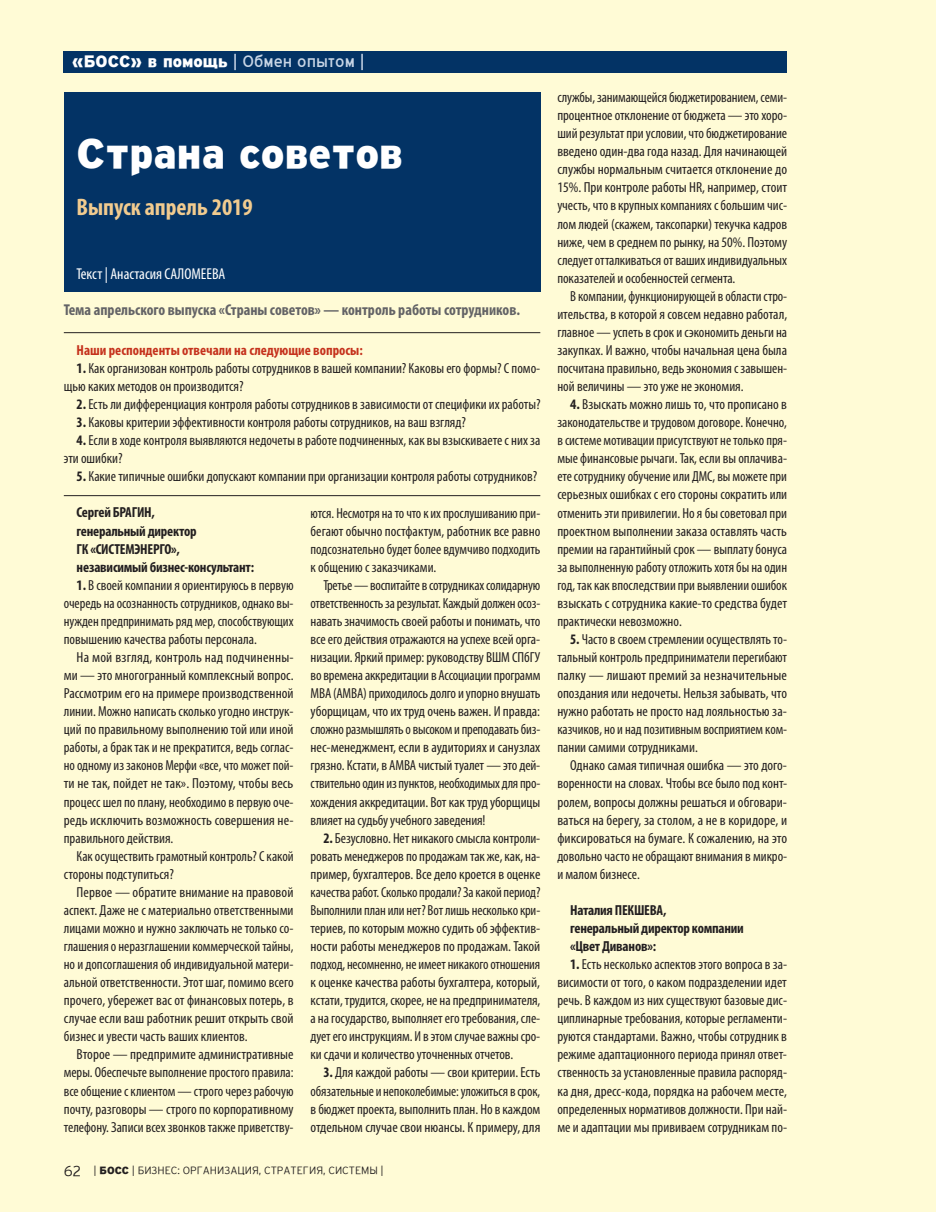
<style>
.page{position:relative;width:936px;height:1212px;background:#fff}
.page>*{position:absolute;margin:0;border:0;box-sizing:border-box;transform-origin:0 0}
.t1{font:900 42px "GL Interstate";color:#fff}
.t2{font:700 condensed 24px "Myriad Pro";color:#f1cb8f}
.t3{font:900 16.5px "GL Interstate";color:#fff}
.t4{font:700 condensed 15.75px "Myriad Pro";color:#636366}
.t5{font:condensed 15.75px "Myriad Pro";color:#fff}
.t6{font:condensed 14.55px/18px "Myriad Pro";color:#231f20;text-align:justify}
.t7{font:700 condensed 14.55px/18px "Myriad Pro";letter-spacing:-.015em;color:#231f20}
.t8{font:700 condensed 14.55px "Myriad Pro";color:#c5321d}
.t9{font:300 10.5px "GL Interstate";color:#231f20}
.s1{font-weight:400;color:#c9d6e6}
.s2{font-weight:700}
.s3{font-size:14.55px}
.s4{font-weight:900}
</style>
<div class="page">
<div style="left:0;top:0;width:935px;height:1212px;background:#fffbd6"></div>
<div style="left:64px;top:51px;width:723px;height:21px;background:#033365"></div>
<div style="left:64px;top:92px;width:476px;height:200px;background:#033365"></div>
<hr style="left:64px;top:332px;width:476px;height:1px;background:#231f20">
<hr style="left:64px;top:495px;width:476px;height:1px;background:#231f20">
<p class="t3" style="left:72px;top:54px;width:294px">«БОСС» в помощь <span class="s1">| Обмен опытом |</span></p>
<h1 class="t1" style="left:77px;top:134px;width:328px">Страна советов</h1>
<h2 class="t2" style="left:77px;top:192px;width:178px">Выпуск апрель 2019</h2>
<p class="t5" style="left:77px;top:265px;width:150px">Текст | Анастасия САЛОМЕЕВА</p>
<p class="t4" style="left:64px;top:299px;width:458px">Тема апрельского выпуска «Страны советов» — контроль работы сотрудников.</p>
<p class="t8" style="left:77px;top:341px;width:287px">Наши респонденты отвечали на следующие вопросы:</p>
<p class="t6" style="left:64px;top:359px;width:478px;text-indent:13px"><span class="s2">1.</span> Как организован контроль работы сотрудников в вашей компании? Каковы его формы? С помо&shy;щью каких методов он производится?</p>
<p class="t6" style="left:77px;top:395px;width:465px"><span class="s2">2.</span> Есть ли дифференциация контроля работы сотрудников в зависимости от специфики их работы?</p>
<p class="t6" style="left:77px;top:413px;width:391px"><span class="s2">3.</span> Каковы критерии эффективности контроля работы сотрудников, на ваш взгляд?</p>
<p class="t6" style="left:64px;top:431px;width:478px;text-indent:13px"><span class="s2">4.</span> Если в ходе контроля выявляются недочеты в работе подчиненных, как вы взыскиваете с них за эти ошибки?</p>
<p class="t6" style="left:77px;top:467px;width:462px"><span class="s2">5.</span> Какие типичные ошибки допускают компании при организации контроля работы сотрудников?</p>
<p class="t7" style="left:77px;top:503px;width:179px">Сергей БРАГИН,<br>генеральный директор<br>ГК «СИСТЕМЭНЕРГО», независимый бизнес-консультант:</p>
<p class="t6" style="left:64px;top:576px;width:231px;text-indent:13px"><span class="s2">1.</span> В своей компании я ориентируюсь в первую очередь на осознанность сотрудников, однако вы&shy;нужден предпринимать ряд мер, способствующих повышению качества работы персонала.</p>
<p class="t6" style="left:64px;top:648px;width:231px;text-indent:13px">На мой взгляд, контроль над подчиненны&shy;ми — это многогранный комплексный вопрос.<br>Рассмотрим его на примере производственной линии. Можно написать сколько угодно инструк&shy;ций по правильному выполнению той или иной работы, а брак так и не прекратится, ведь соглас&shy;но одному из законов Мерфи «все, что может пой&shy;ти не так, пойдет не так». Поэтому, чтобы весь процесс шел по плану, необходимо в первую оче&shy;редь исключить возможность совершения не&shy;правильного действия.</p>
<p class="t6" style="left:64px;top:847px;width:231px;text-indent:13px">Как осуществить грамотный контроль? С какой стороны подступиться?</p>
<p class="t6" style="left:64px;top:883px;width:231px;text-indent:13px">Первое — обратите внимание на правовой аспект. Даже не с материально ответственными лицами можно и нужно заключать не только со&shy;глашения о неразглашении коммерческой тайны, но и допсоглашения об индивидуальной матери&shy;альной ответственности. Этот шаг, помимо всего прочего, убережет вас от финансовых потерь, в случае если ваш работник решит открыть свой бизнес и увести часть ваших клиентов.</p>
<p class="t6" style="left:64px;top:1045px;width:231px;text-indent:13px">Второе — предпримите административные меры. Обеспечьте выполнение простого правила: все общение с клиентом — строго через рабочую почту, разговоры — строго по корпоративному телефону. Записи всех звонков также приветству-</p>
<p class="t6" style="left:310px;top:503px;width:231px">ются. Несмотря на то что к их прослушиванию при&shy;бегают обычно постфактум, работник все равно подсознательно будет более вдумчиво подходить к общению с заказчиками.</p>
<p class="t6" style="left:310px;top:576px;width:231px;text-indent:13px">Третье — воспитайте в сотрудниках солидарную ответственность за результат. Каждый должен осоз&shy;навать значимость своей работы и понимать, что все его действия отражаются на успехе всей орга&shy;низации. Яркий пример: руководству ВШМ СПбГУ во времена аккредитации в Ассоциации программ МВА (AMBA) приходилось долго и упорно внушать уборщицам, что их труд очень важен. И правда: сложно размышлять о высоком и преподавать биз&shy;нес-менеджмент, если в аудиториях и санузлах грязно. Кстати, в AMBA чистый туалет — это дей&shy;ствительно один из пунктов, необходимых для про&shy;хождения аккредитации. Вот как труд уборщицы влияет на судьбу учебного заведения!</p>
<p class="t6" style="left:310px;top:829px;width:231px;text-indent:13px"><span class="s2">2.</span> Безусловно. Нет никакого смысла контроли&shy;ровать менеджеров по продажам так же, как, на&shy;пример, бухгалтеров. Все дело кроется в оценке качества работ. Сколько продали? За какой период?<br>Выполнили план или нет? Вот лишь несколько кри&shy;териев, по которым можно судить об эффектив&shy;ности работы менеджеров по продажам. Такой подход, несомненно, не имеет никакого отношения к оценке качества работы бухгалтера, который, кстати, трудится, скорее, не на предпринимателя, а на государство, выполняет его требования, сле&shy;дует его инструкциям. И в этом случае важны сро&shy;ки сдачи и количество уточненных отчетов.</p>
<p class="t6" style="left:310px;top:1063px;width:231px;text-indent:13px"><span class="s2">3.</span> Для каждой работы — свои критерии. Есть обязательные и непоколебимые: уложиться в срок, в бюджет проекта, выполнить план. Но в каждом отдельном случае свои нюансы. К примеру, для</p>
<p class="t9" style="left:64px;top:1165px;width:321px"><span class="s3">62</span> | <span class="s4">БОСС</span> | БИЗНЕС: ОРГАНИЗАЦИЯ, СТРАТЕГИЯ, СИСТЕМЫ |</p>
<p class="t6" style="left:557px;top:88px;width:231px">службы, занимающейся бюджетированием, семи&shy;процентное отклонение от бюджета — это хоро&shy;ший результат при условии, что бюджетирование введено один-два года назад. Для начинающей службы нормальным считается отклонение до 15%. При контроле работы HR, например, стоит учесть, что в крупных компаниях с большим чис&shy;лом людей (скажем, таксопарки) текучка кадров ниже, чем в среднем по рынку, на 50%. Поэтому следует отталкиваться от ваших индивидуальных показателей и особенностей сегмента.</p>
<p class="t6" style="left:557px;top:287px;width:231px;text-indent:13px">В компании, функционирующей в области стро&shy;ительства, в которой я совсем недавно работал, главное — успеть в срок и сэкономить деньги на закупках. И важно, чтобы начальная цена была посчитана правильно, ведь экономия с завышен&shy;ной величины — это уже не экономия.</p>
<p class="t6" style="left:557px;top:395px;width:231px;text-indent:13px"><span class="s2">4.</span> Взыскать можно лишь то, что прописано в законодательстве и трудовом договоре. Конечно, в системе мотивации присутствуют не только пря&shy;мые финансовые рычаги. Так, если вы оплачива&shy;ете сотруднику обучение или ДМС, вы можете при серьезных ошибках с его стороны сократить или отменить эти привилегии. Но я бы советовал при проектном выполнении заказа оставлять часть премии на гарантийный срок — выплату бонуса за выполненную работу отложить хотя бы на один год, так как впоследствии при выявлении ошибок взыскать с сотрудника какие-то средства будет практически невозможно.</p>
<p class="t6" style="left:557px;top:630px;width:231px;text-indent:13px"><span class="s2">5.</span> Часто в своем стремлении осуществлять то&shy;тальный контроль предприниматели перегибают палку — лишают премий за незначительные опоздания или недочеты. Нельзя забывать, что нужно работать не просто над лояльностью за&shy;казчиков, но и над позитивным восприятием ком&shy;пании самими сотрудниками.</p>
<p class="t6" style="left:557px;top:756px;width:231px;text-indent:13px">Однако самая типичная ошибка — это дого&shy;воренности на словах. Чтобы все было под конт&shy;ролем, вопросы должны решаться и обговари&shy;ваться на берегу, за столом, а не в коридоре, и фиксироваться на бумаге. К сожалению, на это довольно часто не обращают внимания в микро&shy;и малом бизнесе.</p>
<p class="t7" style="left:570px;top:901px;width:175px">Наталия ПЕКШЕВА,<br>генеральный директор компании «Цвет Диванов»:</p>
<p class="t6" style="left:557px;top:955px;width:231px;text-indent:13px"><span class="s2">1.</span> Есть несколько аспектов этого вопроса в за&shy;висимости от того, о каком подразделении идет речь. В каждом из них существуют базовые дис&shy;циплинарные требования, которые регламенти&shy;руются стандартами. Важно, чтобы сотрудник в режиме адаптационного периода принял ответ&shy;ственность за установленные правила распоряд&shy;ка дня, дресс-кода, порядка на рабочем месте, определенных нормативов должности. При най&shy;ме и адаптации мы прививаем сотрудникам по-</p>
</div>
